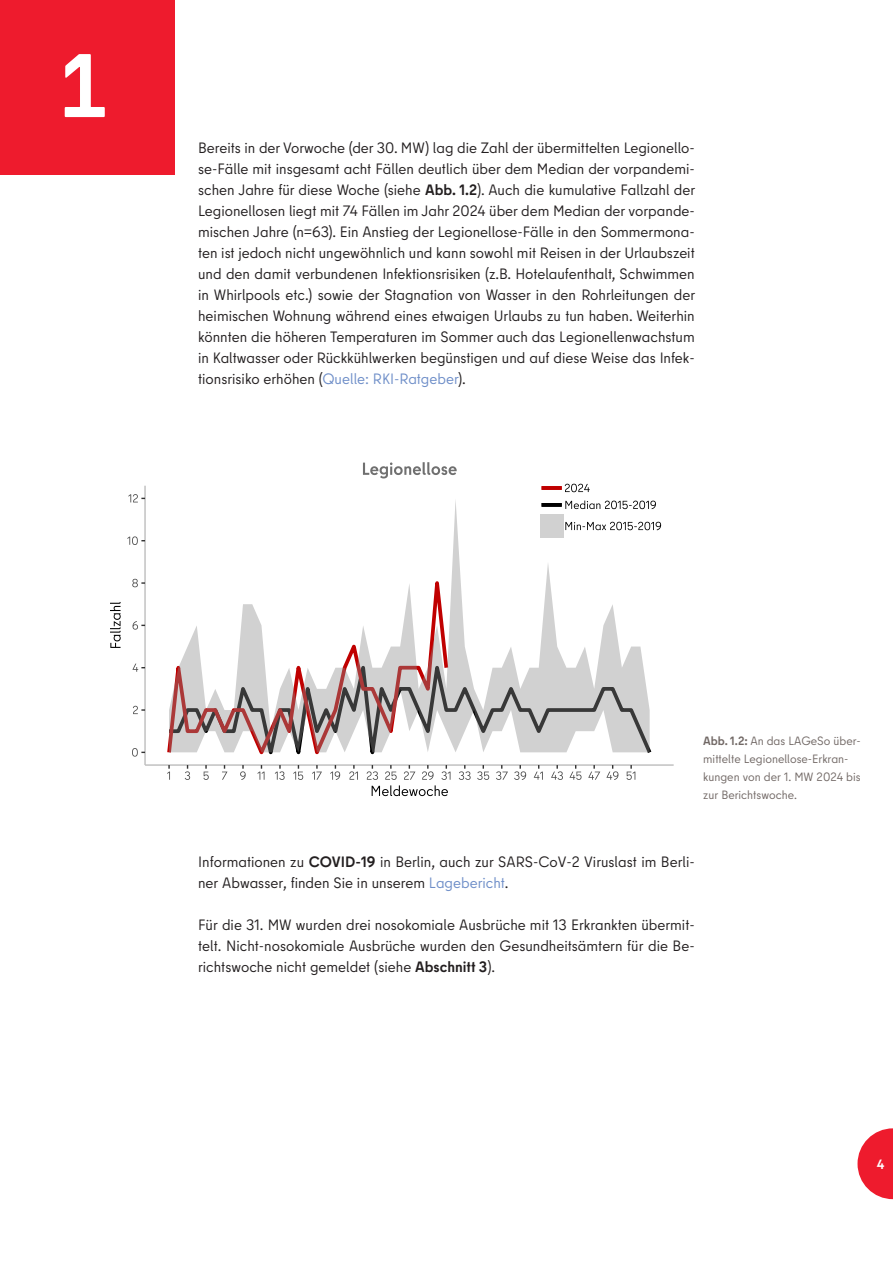
<style>
.page{position:relative;width:893px;height:1263px;background:#fff}
.page>*{position:absolute;margin:0;border:0;box-sizing:border-box;transform-origin:0 0}
.t1{font:700 90px "Berlin Type";color:#fff}
.t2{font:15px/21px "Berlin Type";color:#231f20;text-align:justify}
.t3{font:700 13.5px "Berlin Type";color:#fff}
.t4{font:12px/18px "Berlin Type";color:#716865}
.s1{font-weight:700}
.s2{color:#6e8ec8}
</style>
<div class="page">
<svg style="left:169px;top:500px;width:481px;height:252px"></svg>
<hr style="left:144px;top:486px;width:2px;height:279px;background:#bebebe">
<svg style="left:132px;top:748px;width:13px;height:9px"></svg>
<svg style="left:133px;top:706px;width:12px;height:8px"></svg>
<svg style="left:132px;top:664px;width:13px;height:8px"></svg>
<svg style="left:133px;top:621px;width:12px;height:9px"></svg>
<svg style="left:132px;top:579px;width:13px;height:8px"></svg>
<svg style="left:127px;top:536px;width:18px;height:9px"></svg>
<svg style="left:128px;top:494px;width:17px;height:8px"></svg>
<hr style="left:145px;top:764px;width:529px;height:2px;background:#bebebe">
<svg style="left:167px;top:765px;width:3px;height:15px"></svg>
<svg style="left:185px;top:765px;width:5px;height:15px"></svg>
<svg style="left:203px;top:765px;width:6px;height:15px"></svg>
<svg style="left:222px;top:765px;width:5px;height:15px"></svg>
<svg style="left:240px;top:765px;width:6px;height:15px"></svg>
<svg style="left:258px;top:765px;width:7px;height:15px"></svg>
<svg style="left:275px;top:765px;width:10px;height:15px"></svg>
<svg style="left:293px;top:765px;width:10px;height:15px"></svg>
<svg style="left:312px;top:765px;width:10px;height:15px"></svg>
<svg style="left:330px;top:765px;width:10px;height:15px"></svg>
<svg style="left:349px;top:765px;width:9px;height:15px"></svg>
<svg style="left:459px;top:765px;width:12px;height:15px"></svg>
<svg style="left:477px;top:765px;width:12px;height:15px"></svg>
<svg style="left:496px;top:765px;width:12px;height:15px"></svg>
<svg style="left:514px;top:765px;width:12px;height:15px"></svg>
<svg style="left:534px;top:765px;width:9px;height:15px"></svg>
<svg style="left:551px;top:765px;width:12px;height:15px"></svg>
<svg style="left:570px;top:765px;width:12px;height:15px"></svg>
<svg style="left:588px;top:765px;width:12px;height:15px"></svg>
<svg style="left:606px;top:765px;width:12px;height:15px"></svg>
<svg style="left:626px;top:765px;width:9px;height:15px"></svg>
<svg style="left:367px;top:765px;width:84px;height:31px"></svg>
<svg style="left:110px;top:602px;width:11px;height:46px"></svg>
<hr style="left:542px;top:486px;width:20px;height:4px;background:#c00000">
<svg style="left:542px;top:503px;width:20px;height:4px"></svg>
<svg style="left:565px;top:484px;width:25px;height:8px"></svg>
<svg style="left:565px;top:500px;width:91px;height:9px"></svg>
<div style="left:540px;top:514px;width:23px;height:24px;background:#d1d1d1"></div>
<svg style="left:565px;top:522px;width:96px;height:8px"></svg>
<svg style="left:363px;top:462px;width:94px;height:16px"></svg>
<svg style="left:858px;top:1128px;width:35px;height:71px"></svg>
<div style="left:0;top:0;width:174px;height:174px;background:#ee1b2d"></div>
<h1 class="t1" style="left:58px;top:54px;width:52px">1</h1>
<p class="t2" style="left:198px;top:140px;width:499px">Bereits in der Vorwoche (der 30. MW) lag die Zahl der übermittelten Legionello&shy;se-Fälle mit insgesamt acht Fällen deutlich über dem Median der vorpandemi&shy;schen Jahre für diese Woche (siehe <span class="s1">Abb. 1.2</span>). Auch die kumulative Fallzahl der Legionellosen liegt mit 74 Fällen im Jahr 2024 über dem Median der vorpande&shy;mischen Jahre (n=63). Ein Anstieg der Legionellose-Fälle in den Sommermona&shy;ten ist jedoch nicht ungewöhnlich und kann sowohl mit Reisen in der Urlaubszeit und den damit verbundenen Infektionsrisiken (z.B. Hotelaufenthalt, Schwimmen in Whirlpools etc.) sowie der Stagnation von Wasser in den Rohrleitungen der heimischen Wohnung während eines etwaigen Urlaubs zu tun haben. Weiterhin könnten die höheren Temperaturen im Sommer auch das Legionellenwachstum in Kaltwasser oder Rückkühlwerken begünstigen und auf diese Weise das Infek&shy;tionsrisiko erhöhen (<span class="s2">Quelle: RKI-Ratgeber</span>).</p>
<p class="t4" style="left:703px;top:734px;width:159px"><span class="s1">Abb. 1.2:</span> An das LAGeSo über&shy;mittelte Legionellose-Erkran&shy;kungen von der 1. MW 2024 bis zur Berichtswoche.</p>
<p class="t2" style="left:198px;top:853px;width:498px">Informationen zu <span class="s1">COVID-19</span> in Berlin, auch zur SARS-CoV-2 Viruslast im Berli&shy;ner Abwasser, finden Sie in unserem <span class="s2">Lagebericht</span>.</p>
<p class="t2" style="left:198px;top:916px;width:498px">Für die 31. MW wurden drei nosokomiale Ausbrüche mit 13 Erkrankten übermit&shy;telt. Nicht-nosokomiale Ausbrüche wurden den Gesundheitsämtern für die Be&shy;richtswoche nicht gemeldet (siehe <span class="s1">Abschnitt 3</span>).</p>
<p class="t3" style="left:877px;top:1159px;width:9px">4</p>
</div>
